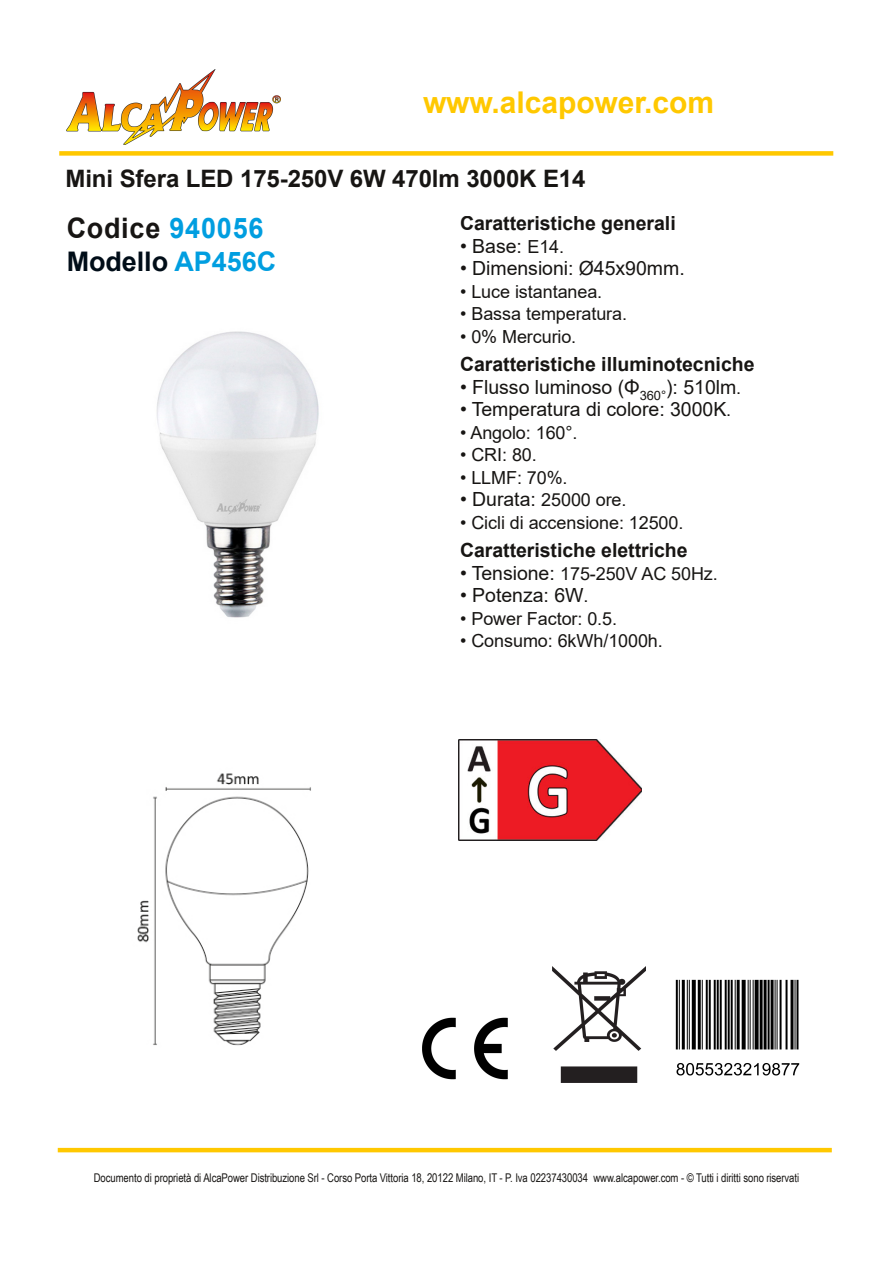
<style>
.page{position:relative;width:893px;height:1263px;background:#fff}
.page>*{position:absolute;margin:0;border:0;box-sizing:border-box;transform-origin:0 0}
.t1{font:700 30px "Arial";color:#ffc800}
.t2{font:700 28.35px "Arial";letter-spacing:.03em;color:#171513;scale:.95 1}
.t3{font:700 27px "Arial";color:#000d18}
.t4{font:700 24px "Arial";letter-spacing:-.005em;color:#171513}
.t5{font:19.5px "Arial";color:#171513}
.t6{font:700 19.5px "Arial";color:#171513}
.t7{font:18px "Arial";letter-spacing:-.005em;color:#171513}
.t8{font:12px "Arial Narrow";letter-spacing:-.005em;color:#171513}
.s1{color:#009ee0}
.s2{font-size:18px}
.s3{font-size:19.5px}
</style>
<div class="page">
<div style="left:59px;top:151px;width:774px;height:5px;background:#ffc800"></div>
<img style="left:66px;top:69px;width:215px;height:76px">
<hr style="left:58px;top:1148px;width:774px;height:4px;background:#ffc800">
<img style="left:156px;top:331px;width:163px;height:287px">
<img style="left:137px;top:773px;width:174px;height:273px">
<img style="left:675px;top:979px;width:125px;height:97px">
<img style="left:422px;top:1017px;width:86px;height:62px">
<img style="left:552px;top:966px;width:94px;height:116px">
<img style="left:459px;top:740px;width:183px;height:101px">
<h1 class="t1" style="left:423px;top:85px;width:293px">www.alcapower.com</h1>
<h3 class="t4" style="left:65px;top:165px;width:522px">Mini Sfera LED 175-250V 6W 470lm 3000K E14</h3>
<h2 class="t2" style="left:67px;top:212px;width:209px">Codice <span class="s1">940056</span></h2>
<h3 class="t3" style="left:67px;top:246px;width:211px">Modello <span class="s1">AP456C</span></h3>
<p class="t6" style="left:460px;top:213px;width:217px">Caratteristiche generali</p>
<p class="t5" style="left:460px;top:235px;width:105px">• Base: <span class="s2">E14.</span></p>
<p class="t5" style="left:460px;top:258px;width:226px">• Dimensioni: Ø45x90mm.</p>
<p class="t7" style="left:460px;top:281px;width:144px">• Luce istantanea.</p>
<p class="t7" style="left:460px;top:304px;width:168px">• Bassa temperatura.</p>
<p class="t7" style="left:460px;top:326px;width:118px">• 0% Mercurio.</p>
<p class="t6" style="left:460px;top:354px;width:296px">Caratteristiche illuminotecniche</p>
<p class="t5" style="left:460px;top:376px;width:283px">• Flusso luminoso (Φ<sub>360°</sub>): 510lm<span class="s2">.</span></p>
<p class="t5" style="left:460px;top:399px;width:273px">• Temperatura di colore: 3000K<span class="s2">.</span></p>
<p class="t7" style="left:460px;top:422px;width:119px">• Angolo: 160°.</p>
<p class="t7" style="left:460px;top:445px;width:78px">• CRI: 80.</p>
<p class="t7" style="left:460px;top:467px;width:109px">• LLMF: 70%.</p>
<p class="t7" style="left:460px;top:490px;width:168px"><span class="s3">• Durata:</span> 25000 ore.</p>
<p class="t7" style="left:460px;top:512px;width:225px">• Cicli di accensione: 12500.</p>
<p class="t6" style="left:460px;top:540px;width:229px">Caratteristiche elettriche</p>
<p class="t7" style="left:460px;top:563px;width:259px"><span class="s3">• Tensione:</span> 175-250V AC 50Hz.</p>
<p class="t5" style="left:460px;top:585px;width:130px">• Potenza: 6W<span class="s2">.</span></p>
<p class="t7" style="left:460px;top:608px;width:158px">• Power Factor: 0.5.</p>
<p class="t7" style="left:460px;top:631px;width:204px">• Consumo: 6kWh/1000h.</p>
<p class="t8" style="left:94px;top:1170px;width:707px">Documento di proprietà di AlcaPower Distribuzione Srl - Corso Porta Vittoria 18, 20122 Milano, IT - P. Iva 02237430034 www.alcapower.com - © Tutti i diritti sono riservati</p>
</div>
